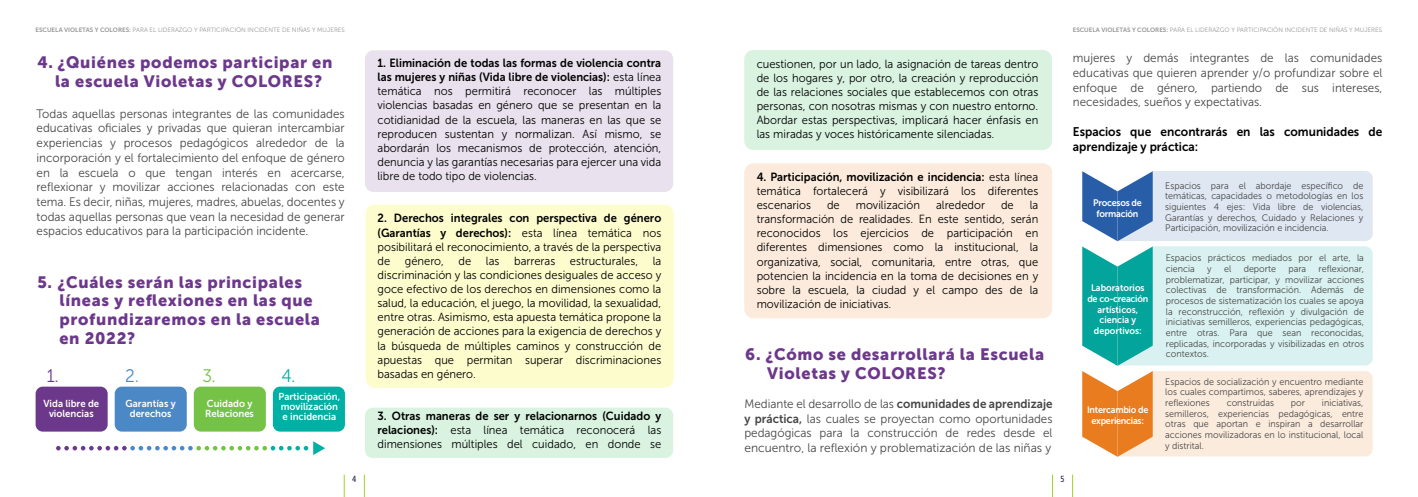
<style>
.page{position:relative;width:1418px;height:497px;background:#fff}
.page>*{position:absolute;margin:0;border:0;box-sizing:border-box;transform-origin:0 0}
.t1{font:18.12px "Museo Sans 300";color:#6c388b;scale:.95 1}
.t2{font:18.12px "Museo Sans 300";color:#4b88c6;scale:.95 1}
.t3{font:18.12px "Museo Sans 300";color:#74c246;scale:.95 1}
.t4{font:18.12px "Museo Sans 300";color:#00b0a4;scale:.95 1}
.t5{font:16.25px/18.8px "Museo Sans 900";letter-spacing:.04em;color:#6c388b}
.t6{font:12.5px/15px "Museo Sans 700";color:#000;scale:.95 1}
.t7{font:12.25px/14.8px "Museo Sans 300";color:#464646;text-align:justify;scale:.95 1}
.t8{font:11.75px/14.1px "Museo Sans 300";color:#000;text-align:justify;scale:.95 1}
.t9{font:11.75px/14.1px "Museo Sans 700";color:#000;scale:.95 1}
.t10{font:10.12px/10px "Museo Sans 700";color:#fff;text-align:center;scale:.95 1}
.t11{font:9.5px/10.6px "Museo Sans 300";color:#464646;text-align:justify;scale:.95 1}
.t12{font:9.5px/10.6px "Museo Sans 700";color:#fff;text-align:center;scale:.95 1}
.t13{font:9.5px/10.6px "Museo Sans 700";letter-spacing:-.025em;color:#fff;text-align:center;scale:.95 1}
.t14{font:8.75px "Museo Sans Cond 500";color:#262b4e}
.t15{font:6.25px "Museo Sans 300";color:#959595}
.s1{font-family:"Museo Sans 700"}
.s2{font-family:"Museo Sans 300"}
</style>
<div class="page">
<div style="left:744px;top:50px;width:308px;height:100px;background:#d9f3e0;border-radius:9px"></div>
<div style="left:744px;top:163px;width:308px;height:155px;background:#fcebdc;border-radius:9px"></div>
<div style="left:365px;top:50px;width:308px;height:142px;background:#e9e1ed;border-radius:9px"></div>
<div style="left:365px;top:407px;width:308px;height:50px;background:#d9f3e0;border-radius:8px"></div>
<div style="left:365px;top:204px;width:308px;height:183px;background:#fdfccd;border-radius:9px"></div>
<svg style="left:1072px;top:474px;width:1px;height:22px"></svg>
<svg style="left:364px;top:474px;width:1px;height:22px"></svg>
<svg style="left:344px;top:474px;width:1px;height:22px"></svg>
<svg style="left:1082px;top:171px;width:290px;height:285px;background:#cadad6"></svg>
<div style="left:36px;top:386px;width:72px;height:45px;background:#6c388b;border-radius:7px"></div>
<div style="left:115px;top:386px;width:72px;height:45px;background:#4b88c6;border-radius:7px"></div>
<div style="left:194px;top:386px;width:72px;height:45px;background:#74c246;border-radius:7px"></div>
<div style="left:273px;top:386px;width:72px;height:45px;background:#00b0a4;border-radius:7px"></div>
<svg style="left:56px;top:441px;width:269px;height:13px"></svg>
<p class="t15" style="left:35px;top:26px;width:311px"><span class="s1">ESCUELA VIOLETAS Y COLORES:</span> PARA EL LIDERAZGO Y PARTICIPACIÓN INCIDENTE DE NIÑAS Y MUJERES</p>
<p class="t15" style="left:1072px;top:26px;width:311px"><span class="s1">ESCUELA VIOLETAS Y COLORES:</span> PARA EL LIDERAZGO Y PARTICIPACIÓN INCIDENTE DE NIÑAS Y MUJERES</p>
<h2 class="t5" style="left:37px;top:53px;width:296px;text-align:center">4. ¿Quiénes podemos participar en la escuela Violetas y COLORES?</h2>
<p class="t7" style="left:37px;top:106px;width:326px">Todas aquellas personas integrantes de las comunidades educativas oficiales y privadas que quieran intercambiar experiencias y procesos pedagógicos alrededor de la incorporación y el fortalecimiento del enfoque de género en la escuela o que tengan interés en acercarse, reflexionar y movilizar acciones relacionadas con este tema. Es decir, niñas, mujeres, madres, abuelas, docentes y todas aquellas personas que vean la necesidad de generar espacios educativos para la participación incidente.</p>
<h2 class="t5" style="left:59px;top:272px;width:262px;text-indent:-22px">5. ¿Cuáles serán las principales líneas y reflexiones en las que profundizaremos en la escuela en 2022?</h2>
<h1 class="t1" style="left:47px;top:365px;width:14px">1.</h1>
<h1 class="t2" style="left:125px;top:365px;width:16px">2.</h1>
<h1 class="t3" style="left:202px;top:365px;width:16px">3.</h1>
<h1 class="t4" style="left:281px;top:365px;width:16px">4.</h1>
<p class="t10" style="left:43px;top:397px;width:60px">Vida libre de violencias</p>
<p class="t10" style="left:126px;top:397px;width:54px">Garantías y derechos</p>
<p class="t10" style="left:205px;top:397px;width:53px;text-align:left">Cuidado y<br>Relaciones</p>
<p class="t10" style="left:278px;top:391px;width:67px;text-align:left">Participación, movilización e incidencia</p>
<p class="t9" style="left:377px;top:56px;width:300px">1. Eliminación de todas las formas de violencia contra las mujeres y niñas (Vida libre de violencias): <span class="s2">esta línea</span></p>
<p class="t8" style="left:377px;top:84px;width:300px">temática nos permitirá reconocer las múltiples violencias basadas en género que se presentan en la cotidianidad de la escuela, las maneras en las que se reproducen sustentan y normalizan. Así mismo, se abordarán los mecanismos de protección, atención, denuncia y las garantías necesarias para ejercer una vida libre de todo tipo de violencias.</p>
<p class="t9" style="left:377px;top:211px;width:300px">2. Derechos integrales con perspectiva de género (Garantías y derechos): <span class="s2">esta línea temática nos</span></p>
<p class="t8" style="left:377px;top:239px;width:300px">posibilitará el reconocimiento, a través de la perspectiva de género, de las barreras estructurales, la discriminación y las condiciones desiguales de acceso y goce efectivo de los derechos en dimensiones como la salud, la educación, el juego, la movilidad, la sexualidad, entre otras. Asimismo, esta apuesta temática propone la generación de acciones para la exigencia de derechos y la búsqueda de múltiples caminos y construcción de apuestas que permitan superar discriminaciones basadas en género.</p>
<p class="t9" style="left:377px;top:408px;width:300px">3. Otras maneras de ser y relacionarnos (Cuidado y</p>
<p class="t8" style="left:377px;top:422px;width:300px"><span class="s1">relaciones):</span> esta línea temática reconocerá las dimensiones múltiples del cuidado, en donde se</p>
<p class="t8" style="left:756px;top:57px;width:298px">cuestionen, por un lado, la asignación de tareas dentro de los hogares y, por otro, la creación y reproducción de las relaciones sociales que establecemos con otras personas, con nosotras mismas y con nuestro entorno.<br>Abordar estas perspectivas, implicará hacer énfasis en las miradas y voces históricamente silenciadas.</p>
<p class="t9" style="left:756px;top:169px;width:298px">4. Participación, movilización e incidencia: <span class="s2">esta línea</span></p>
<p class="t8" style="left:756px;top:184px;width:298px">temática fortalecerá y visibilizará los diferentes escenarios</p>
<p class="t8" style="left:756px;top:198px;width:298px;text-indent:273px">la transformación de realidades. En este sentido, serán reconocidos los ejercicios de participación en diferentes dimensiones como la institucional, la organizativa, social, comunitaria, entre otras, que potencien la incidencia en la toma de decisiones en y sobre la escuela, la ciudad y el campo des de la movilización de iniciativas.</p>
<h2 class="t5" style="left:767px;top:344px;width:278px;text-indent:-22px">6. ¿Cómo se desarrollará la Escuela<br>Violetas y COLORES?</h2>
<p class="t7" style="left:744px;top:396px;width:326px">Mediante el desarrollo de las <span class="s1">comunidades de aprendizaje y práctica,</span> las cuales se proyectan como oportunidades pedagógicas para la construcción de redes desde el encuentro, la reflexión y problematización de las niñas y</p>
<p class="t8" style="left:827px;top:198px;width:15px">de</p>
<p class="t8" style="left:855px;top:198px;width:69px">movilización</p>
<p class="t8" style="left:936px;top:198px;width:53px">alrededor</p>
<p class="t8" style="left:1001px;top:198px;width:15px">de</p>
<p class="t14" style="left:352px;top:474px;width:6px">4</p>
<p class="t14" style="left:1060px;top:474px;width:5px">5</p>
<p class="t7" style="left:1072px;top:51px;width:327px">mujeres y demás integrantes de las comunidades educativas que quieren aprender y/o profundizar sobre el enfoque de género, partiendo de sus intereses, necesidades, sueños y expectativas.</p>
<p class="t6" style="left:1072px;top:124px;width:327px">Espacios que encontrarás en las comunidades de aprendizaje y práctica:</p>
<p class="t11" style="left:1165px;top:180px;width:210px">Espacios para el abordaje específico de temáticas, capacidades o metodologías en los siguientes 4 ejes: Vida libre de violencias, Garantías y derechos, Cuidado y Relaciones y Participación, movilización e incidencia.</p>
<p class="t13" style="left:1093px;top:197px;width:53px">Procesos de formación</p>
<p class="t12" style="left:1087px;top:282px;width:66px">Laboratorios de co-creación artísticos, ciencia y deportivos:</p>
<p class="t13" style="left:1087px;top:404px;width:66px">Intercambio de experiencias:</p>
<p class="t11" style="left:1165px;top:252px;width:210px">Espacios prácticos mediados por el arte, la ciencia</p>
<p class="t11" style="left:1165px;top:263px;width:210px;text-indent:153px">reflexionar, problematizar, participar, y movilizar acciones colectivas de transformación. Además de procesos de sistematización los cuales se apoya la reconstrucción, reflexión y divulgación de iniciativas semilleros, experiencias pedagógicas, entre otras. Para que sean reconocidas, replicadas, incorporadas y visibilizadas en otros contextos.</p>
<p class="t11" style="left:1207px;top:263px;width:6px">y</p>
<p class="t11" style="left:1224px;top:263px;width:9px">el</p>
<p class="t11" style="left:1243px;top:263px;width:36px">deporte</p>
<p class="t11" style="left:1288px;top:263px;width:20px">para</p>
<p class="t11" style="left:1165px;top:375px;width:210px">Espacios de socialización y encuentro mediante los cuales compartimos, saberes, aprendizajes y reflexiones</p>
<p class="t11" style="left:1165px;top:397px;width:210px;text-indent:157px">iniciativas, semilleros, experiencias pedagógicas, entre otras que aportan e inspiran a desarrollar acciones movilizadoras en lo institucional, local y distrital.</p>
<p class="t11" style="left:1226px;top:397px;width:51px">construidas</p>
<p class="t11" style="left:1290px;top:397px;width:16px">por</p>
</div>
